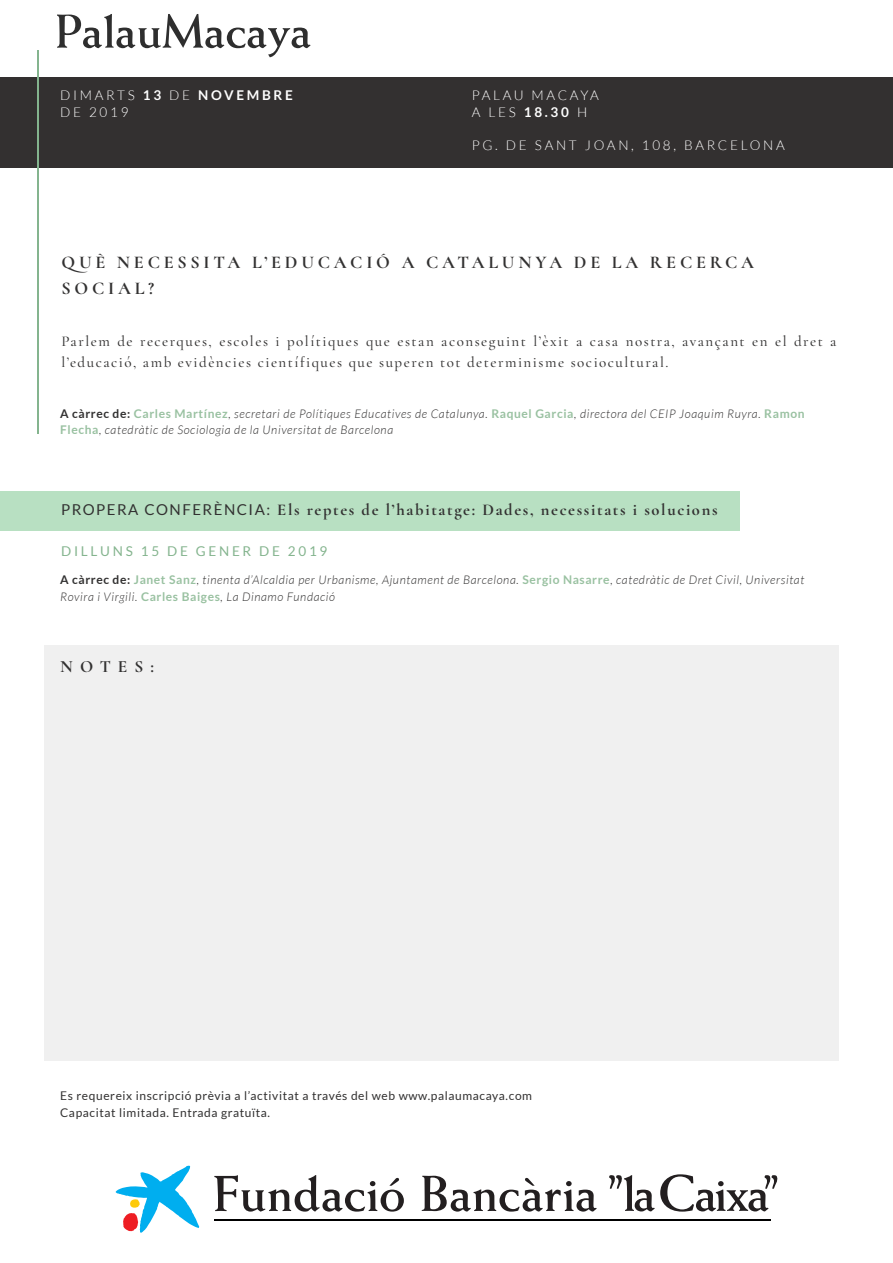
<style>
.page{position:relative;width:893px;height:1263px;background:#fff}
.page>*{position:absolute;margin:0;border:0;box-sizing:border-box;transform-origin:0 0}
.Nuevo_estilo_de_párr{font:700 18px/25.8px "Cormorant Garamond";letter-spacing:.21em;color:#323131}
.Nuevo_estilo_de_párr-2{font:700 17.25px "Cormorant Garamond";letter-spacing:.41em;color:#323131}
.Nuevo_estilo_de_párr-3{font:700 16.5px "Cormorant Garamond";letter-spacing:.1em;color:#323131}
.Nuevo_estilo_de_párr-4{font:500 15px/21px "Cormorant Garamond";letter-spacing:.1em;color:#323131}
.Nuevo_estilo_de_párr-5{font:300 13.5px "Lato";letter-spacing:.2em;color:#fff}
.Nuevo_estilo_de_párr-6{font:13.5px "Lato";letter-spacing:.2em;color:#84b48e}
.Nuevo_estilo_de_párr-7{font:700 13.5px "Lato";letter-spacing:.2em;color:#fff}
.Nuevo_estilo_de_párr-8{font:italic 300 12px/16.5px "Lato";letter-spacing:.05em;color:#323131}
.Nuevo_estilo_de_párr-9{font:12px "Lato";letter-spacing:.05em;color:#323131}
.s1{font-weight:300}
.s2{font-weight:700}
.s3{font-weight:700;font-style:normal}
.s4{font-weight:700;font-style:normal;color:#99c1a1}
.s5{font-family:"Lato";font-weight:400;font-size:15px}
</style>
<div class="page">
<div style="left:0;top:78px;width:893px;height:90px;background:#333030"></div>
<svg style="left:57px;top:14px;width:254px;height:43px"></svg>
<svg style="left:116px;top:1166px;width:83px;height:67px"></svg>
<hr style="left:214px;top:1219px;width:556px;height:1px;background:#000">
<hr style="left:214px;top:1220px;width:556px;height:1px;background:#000">
<svg style="left:214px;top:1175px;width:383px;height:36px"></svg>
<svg style="left:609px;top:1174px;width:169px;height:37px"></svg>
<hr style="left:37px;top:50px;width:2px;height:384px;background:#84b48e">
<div style="left:0;top:491px;width:740px;height:39px;background:#b8e0c2"></div>
<div style="left:45px;top:645px;width:794px;height:415px;background:#f0f0f0"></div>
<p class="Nuevo_estilo_de_párr-7" style="left:60px;top:88px;width:234px"><span class="s1">DIMARTS</span> 13 <span class="s1">DE</span> NOVEMBRE</p>
<p class="Nuevo_estilo_de_párr-5" style="left:60px;top:105px;width:70px">DE 2019</p>
<p class="Nuevo_estilo_de_párr-5" style="left:472px;top:88px;width:129px">PALAU MACAYA</p>
<p class="Nuevo_estilo_de_párr-5" style="left:472px;top:105px;width:117px">A LES <span class="s2">18.30</span> H</p>
<p class="Nuevo_estilo_de_párr-5" style="left:472px;top:138px;width:315px">PG. DE SANT JOAN, 108, BARCELONA</p>
<p class="Nuevo_estilo_de_párr" style="left:61px;top:249px;width:694px">QUÈ NECESSITA L’EDUCACIÓ A CATALUNYA DE LA RECERCA<br>SOCIAL?</p>
<p class="Nuevo_estilo_de_párr-4" style="left:61px;top:331px;width:777px">Parlem de recerques, escoles i polítiques que estan aconseguint l’èxit a casa nostra, avançant en el dret a l’educació, amb evidències científiques que superen tot determinisme sociocultural.</p>
<p class="Nuevo_estilo_de_párr-8" style="left:60px;top:405px;width:746px"><span class="s3">A càrrec de:</span> <span class="s4">Carles Martínez</span>, secretari de Polítiques Educatives de Catalunya. <span class="s4">Raquel Garcia</span>, directora del CEIP Joaquim Ruyra. <span class="s4">Ramon<br>Flecha</span>, catedràtic de Sociologia de la Universitat de Barcelona</p>
<p class="Nuevo_estilo_de_párr-3" style="left:61px;top:499px;width:658px"><span class="s5">PROPERA CONFERÈNCIA:</span> Els reptes de l’habitatge: Dades, necessitats i solucions</p>
<p class="Nuevo_estilo_de_párr-6" style="left:61px;top:544px;width:268px">DILLUNS 15 DE GENER DE 2019</p>
<p class="Nuevo_estilo_de_párr-8" style="left:60px;top:572px;width:746px"><span class="s3">A càrrec de:</span> <span class="s4">Janet Sanz</span>, tinenta d’Alcaldia per Urbanisme, Ajuntament de Barcelona. <span class="s4">Sergio Nasarre</span>, catedràtic de Dret Civil, Universitat<br>Rovira i Virgili. <span class="s4">Carles Baiges</span>, La Dinamo Fundació</p>
<p class="Nuevo_estilo_de_párr-2" style="left:60px;top:655px;width:95px">NOTES:</p>
<p class="Nuevo_estilo_de_párr-9" style="left:60px;top:1089px;width:473px">Es requereix inscripció prèvia a l’activitat a través del web www.palaumacaya.com</p>
<p class="Nuevo_estilo_de_párr-9" style="left:60px;top:1105px;width:211px">Capacitat limitada. Entrada gratuïta.</p>
</div>
